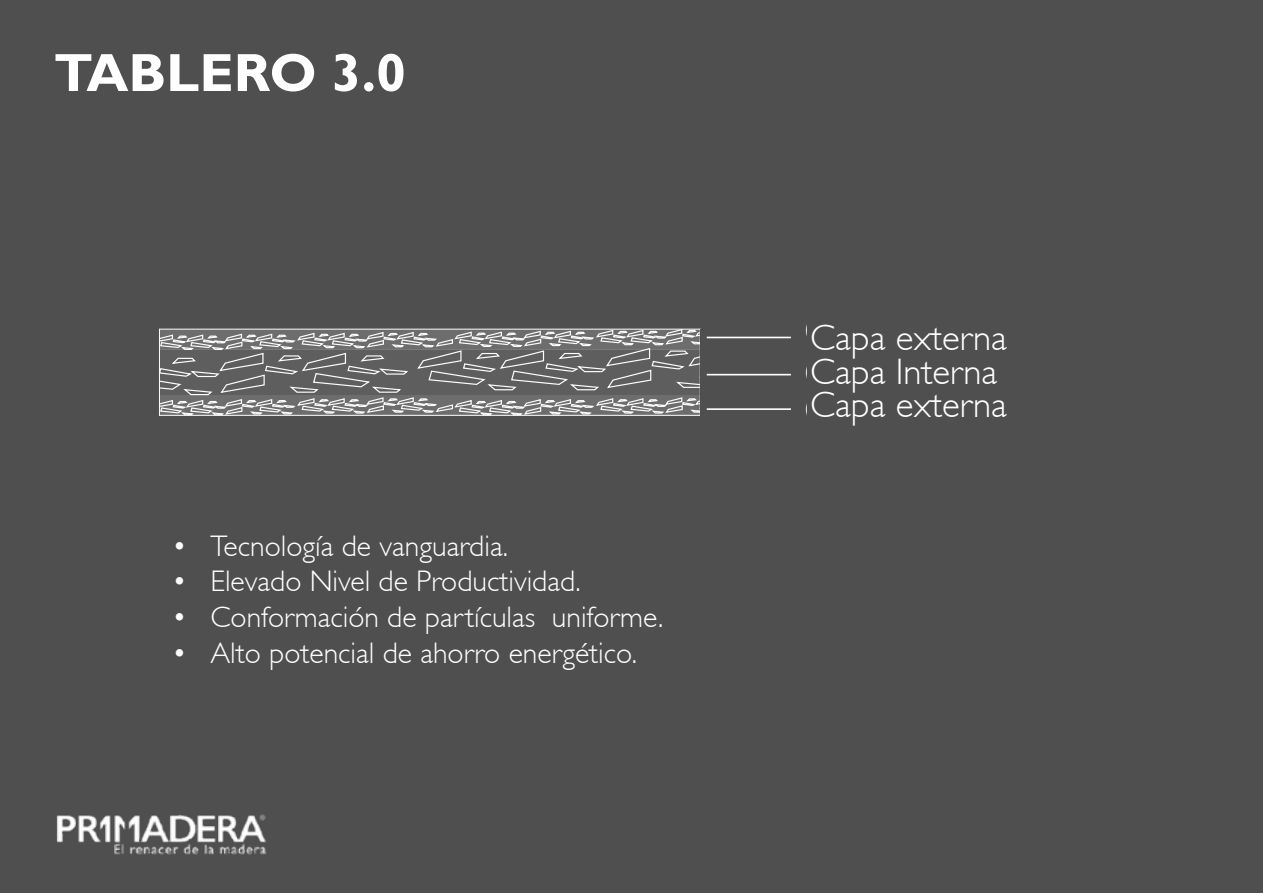
<style>
.page{position:relative;width:1263px;height:893px;background:#4f4f4f}
.page>*{position:absolute;margin:0;border:0;box-sizing:border-box;transform-origin:0 0}
.t1{font:700 54px "Gill Sans";color:#fff}
.t2{font:300 36.9px/33.5px "Gill Sans";color:#fff}
.t3{font:34.5px "Arial";letter-spacing:.025em;color:#f9f9f9}
.t4{font:300 29.7px "Gill Sans";color:#fff}
</style>
<div class="page">
<hr style="left:707px;top:337px;width:84px;height:1px;background:#fff">
<hr style="left:707px;top:374px;width:84px;height:1px;background:#fff">
<hr style="left:707px;top:408px;width:84px;height:2px;background:#fff">
<div style="left:159px;top:395px;width:541px;height:20px;background:#efefef;opacity:.2"></div>
<div style="left:159px;top:329px;width:541px;height:21px;background:#efefef;opacity:.2"></div>
<div style="left:159px;top:350px;width:541px;height:45px;background:#efefef;opacity:.1"></div>
<img style="left:56px;top:814px;width:211px;height:41px">
<h1 class="t1" style="left:54px;top:40px;width:353px">TABLERO 3.0</h1>
<p class="t4" style="left:172px;top:529px;width:337px">• Tecnología de vanguardia.</p>
<p class="t4" style="left:172px;top:565px;width:410px">• Elevado Nivel de Productividad.</p>
<p class="t4" style="left:172px;top:600px;width:493px">• Conformación de partículas uniforme.</p>
<p class="t4" style="left:172px;top:636px;width:466px">• Alto potencial de ahorro energético.</p>
<p class="t3" style="left:804px;top:307px;width:215px">Capa externa</p>
<p class="t2" style="left:810px;top:322px;width:198px">Capa externa<br>Capa Interna<br>Capa externa</p>
<p class="t3" style="left:804px;top:349px;width:209px">Capa interna</p>
<p class="t3" style="left:804px;top:386px;width:215px">Capa externa</p>
</div>
